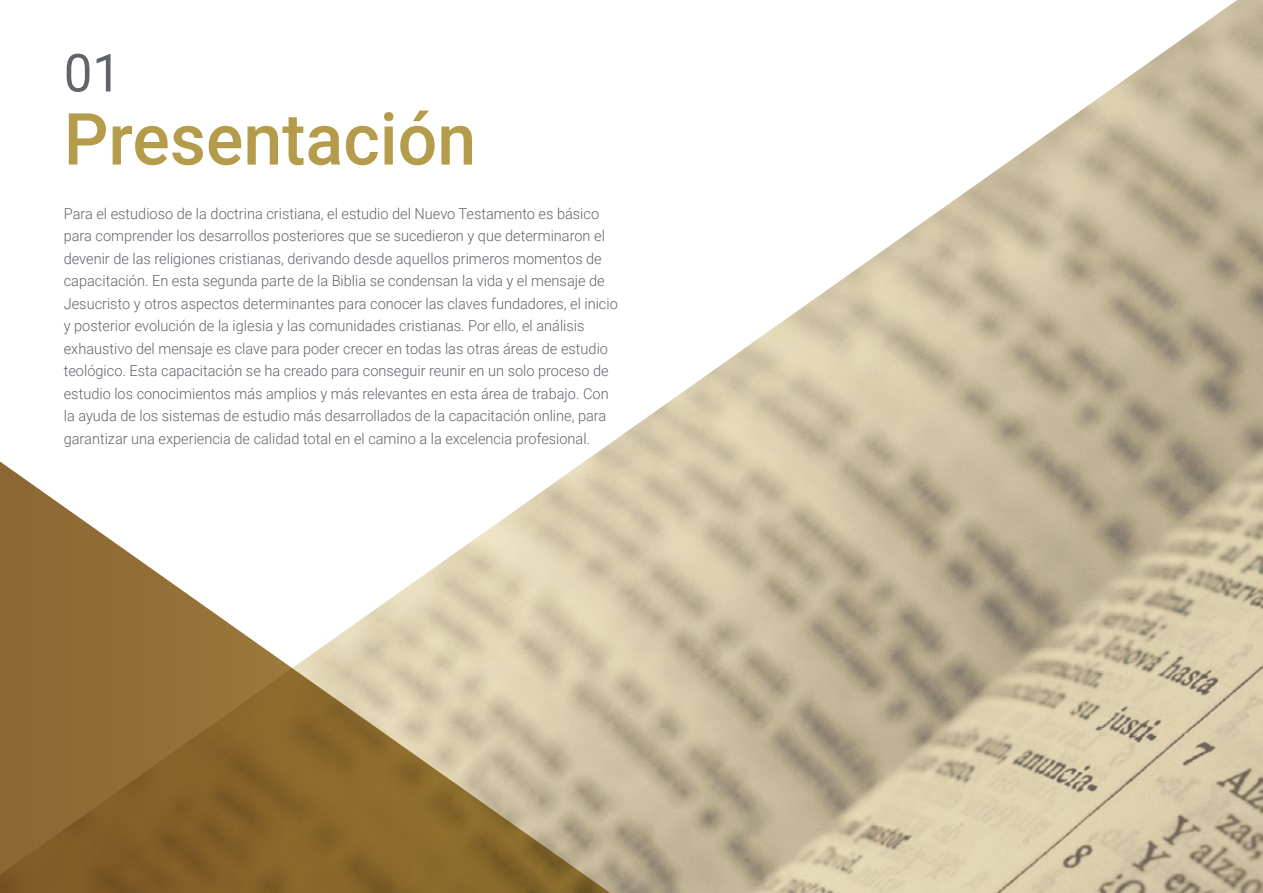
<style>
.page{position:relative;width:1263px;height:893px;background:#fff}
.page>*{position:absolute;margin:0;border:0;box-sizing:border-box;transform-origin:0 0}
.t1{font:500 72px "Roboto";color:#b49c4b}
.t2{font:52.5px "Roboto";color:#61646a}
.t3{font:300 15px/22.5px "Roboto";color:#61646a}
</style>
<div class="page">
<img style="left:607px;top:0;width:656px;height:893px">
<svg style="left:0;top:446px;width:640px;height:447px"></svg>
<h2 class="t2" style="left:64px;top:36px;width:59px">01</h2>
<h1 class="t1" style="left:64px;top:89px;width:414px">Presentación</h1>
<p class="t3" style="left:64px;top:201px;width:556px">Para el estudioso de la doctrina cristiana, el estudio del Nuevo Testamento es básico para comprender los desarrollos posteriores que se sucedieron y que determinaron el devenir de las religiones cristianas, derivando desde aquellos primeros momentos de capacitación. En esta segunda parte de la Biblia se condensan la vida y el mensaje de Jesucristo y otros aspectos determinantes para conocer las claves fundadores, el inicio y posterior evolución de la iglesia y las comunidades cristianas. Por ello, el análisis exhaustivo del mensaje es clave para poder crecer en todas las otras áreas de estudio teológico. Esta capacitación se ha creado para conseguir reunir en un solo proceso de estudio los conocimientos más amplios y más relevantes en esta área de trabajo. Con la ayuda de los sistemas de estudio más desarrollados de la capacitación online, para garantizar una experiencia de calidad total en el camino a la excelencia profesional.</p>
</div>
